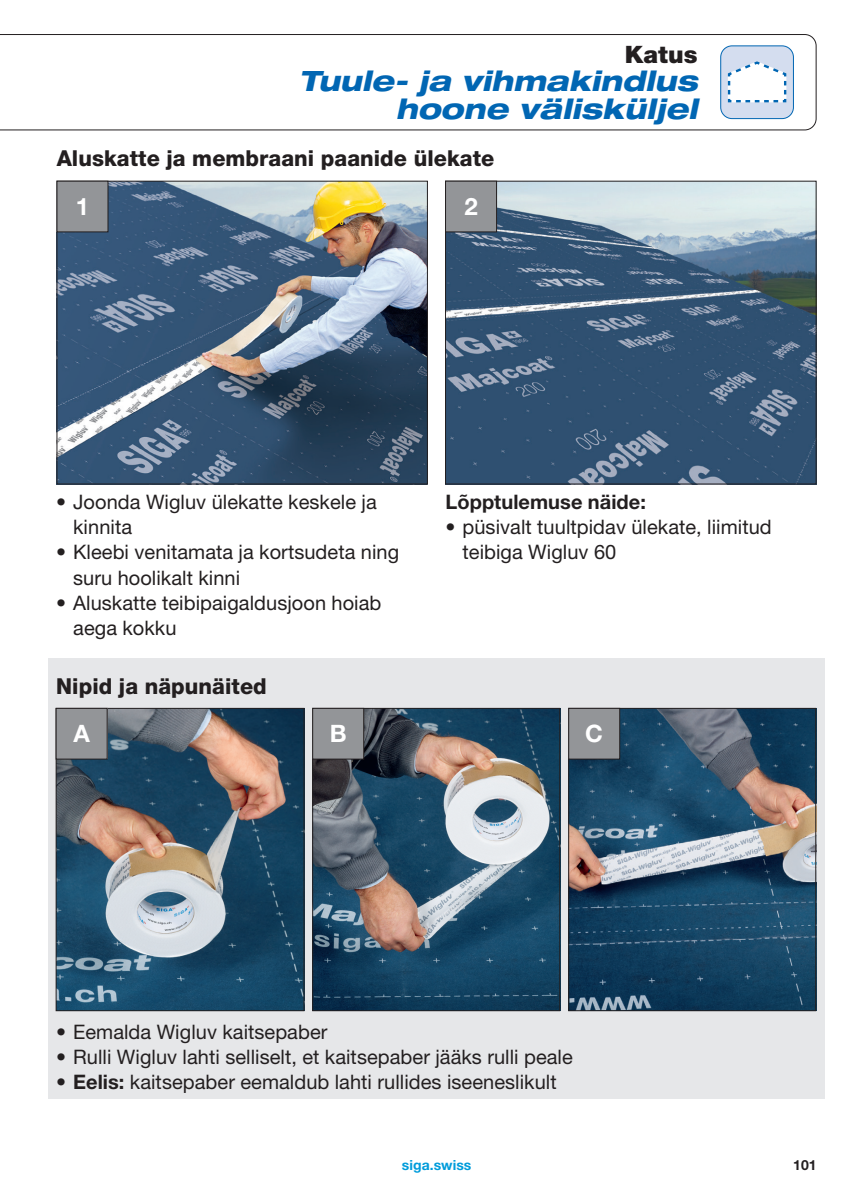
<style>
.page{position:relative;width:862px;height:1191px;background:#fff}
.page>*{position:absolute;margin:0;border:0;box-sizing:border-box;transform-origin:0 0}
.t1{font:italic 800 expanded 28px/28px "Helvetica Neue LT Pro";letter-spacing:.005em;color:#0166b3;text-align:right}
.t2{font:900 24px "Helvetica Neue LT Pro";letter-spacing:.005em;color:#231f20}
.t3{font:700 24px "Helvetica Neue LT Pro";color:#fff}
.t4{font:800 22px "Helvetica Neue LT Pro";letter-spacing:.005em;color:#231f20}
.t5{font:20px/25.2px "Helvetica Neue LT Pro";letter-spacing:.005em;color:#231f20}
.t6{font:700 20px "Helvetica Neue LT Pro";letter-spacing:.005em;color:#231f20}
.t7{font:700 14px "Helvetica Neue LT Pro";letter-spacing:.005em;color:#009cdb}
.t8{font:700 14px "Helvetica Neue LT Pro";color:#231f20}
.s1{font-weight:700}
</style>
<div class="page">
<svg style="left:0;top:34px;width:816px;height:96px"></svg>
<div style="left:721px;top:46px;width:72px;height:73px;background:#d4ddef;border-radius:11px"></div>
<div style="left:720px;top:45px;width:74px;height:74px;border:1px solid #0166b3;border-radius:11px"></div>
<svg style="left:727px;top:61px;width:60px;height:42px"></svg>
<div style="left:48px;top:658px;width:776px;height:440px;background:#e6e7e9"></div>
<img style="left:314px;top:710px;width:244px;height:299px">
<div style="left:312px;top:708px;width:248px;height:303px;border:1px solid #231f20"></div>
<div style="left:313px;top:708px;width:51px;height:51px;background:#939598"></div>
<div style="left:312px;top:708px;width:52px;height:51px;border:1px solid #231f20"></div>
<img style="left:570px;top:710px;width:244px;height:299px">
<div style="left:568px;top:708px;width:248px;height:303px;border:1px solid #231f20"></div>
<div style="left:568px;top:708px;width:52px;height:51px;background:#939598"></div>
<div style="left:568px;top:708px;width:52px;height:51px;border:1px solid #231f20"></div>
<img style="left:58px;top:710px;width:244px;height:299px">
<div style="left:56px;top:708px;width:248px;height:303px;border:1px solid #231f20"></div>
<div style="left:56px;top:708px;width:51px;height:51px;background:#939598"></div>
<div style="left:56px;top:708px;width:51px;height:51px;border:1px solid #231f20"></div>
<img style="left:59px;top:183px;width:367px;height:299px">
<div style="left:57px;top:181px;width:371px;height:303px;border:1px solid #231f20"></div>
<img style="left:447px;top:183px;width:367px;height:299px">
<div style="left:445px;top:181px;width:371px;height:303px;border:1px solid #231f20"></div>
<div style="left:57px;top:181px;width:51px;height:51px;background:#939598"></div>
<div style="left:57px;top:181px;width:51px;height:51px;border:1px solid #231f20"></div>
<div style="left:445px;top:181px;width:51px;height:51px;background:#939598"></div>
<div style="left:445px;top:181px;width:52px;height:51px;border:1px solid #231f20"></div>
<p class="t2" style="left:625px;top:40px;width:74px">Katus</p>
<h1 class="t1" style="left:299px;top:67px;width:400px">Tuule- ja vihmakindlus hoone välisküljel</h1>
<p class="t4" style="left:57px;top:145px;width:439px">Aluskatte ja membraani paanide ülekate</p>
<p class="t3" style="left:76px;top:192px;width:15px">1</p>
<p class="t3" style="left:464px;top:192px;width:15px">2</p>
<p class="t5" style="left:73px;top:489px;width:305px;text-indent:-17px">• Joonda Wigluv ülekatte keskele ja kinnita</p>
<p class="t5" style="left:73px;top:539px;width:327px;text-indent:-17px">• Kleebi venitamata ja kortsudeta ning suru hoolikalt kinni</p>
<p class="t5" style="left:73px;top:590px;width:310px;text-indent:-17px">• Aluskatte teibipaigaldusjoon hoiab aega kokku</p>
<p class="t4" style="left:56px;top:673px;width:212px">Nipid ja näpunäited</p>
<p class="t6" style="left:445px;top:489px;width:202px">Lõpptulemuse näide:</p>
<p class="t5" style="left:462px;top:514px;width:311px;text-indent:-17px">• püsivalt tuultpidav ülekate, liimitud teibiga Wigluv 60</p>
<p class="t3" style="left:73px;top:719px;width:18px">A</p>
<p class="t3" style="left:330px;top:719px;width:18px">B</p>
<p class="t3" style="left:585px;top:719px;width:19px">C</p>
<p class="t5" style="left:56px;top:1019px;width:273px">• Eemalda Wigluv kaitsepaber</p>
<p class="t5" style="left:56px;top:1044px;width:518px">• Rulli Wigluv lahti selliselt, et kaitsepaber jääks rulli peale</p>
<p class="t5" style="left:56px;top:1069px;width:502px">• <span class="s1">Eelis:</span> kaitsepaber eemaldub lahti rullides iseeneslikult</p>
<p class="t7" style="left:402px;top:1156px;width:71px">siga.swiss</p>
<p class="t8" style="left:793px;top:1156px;width:25px">101</p>
</div>
